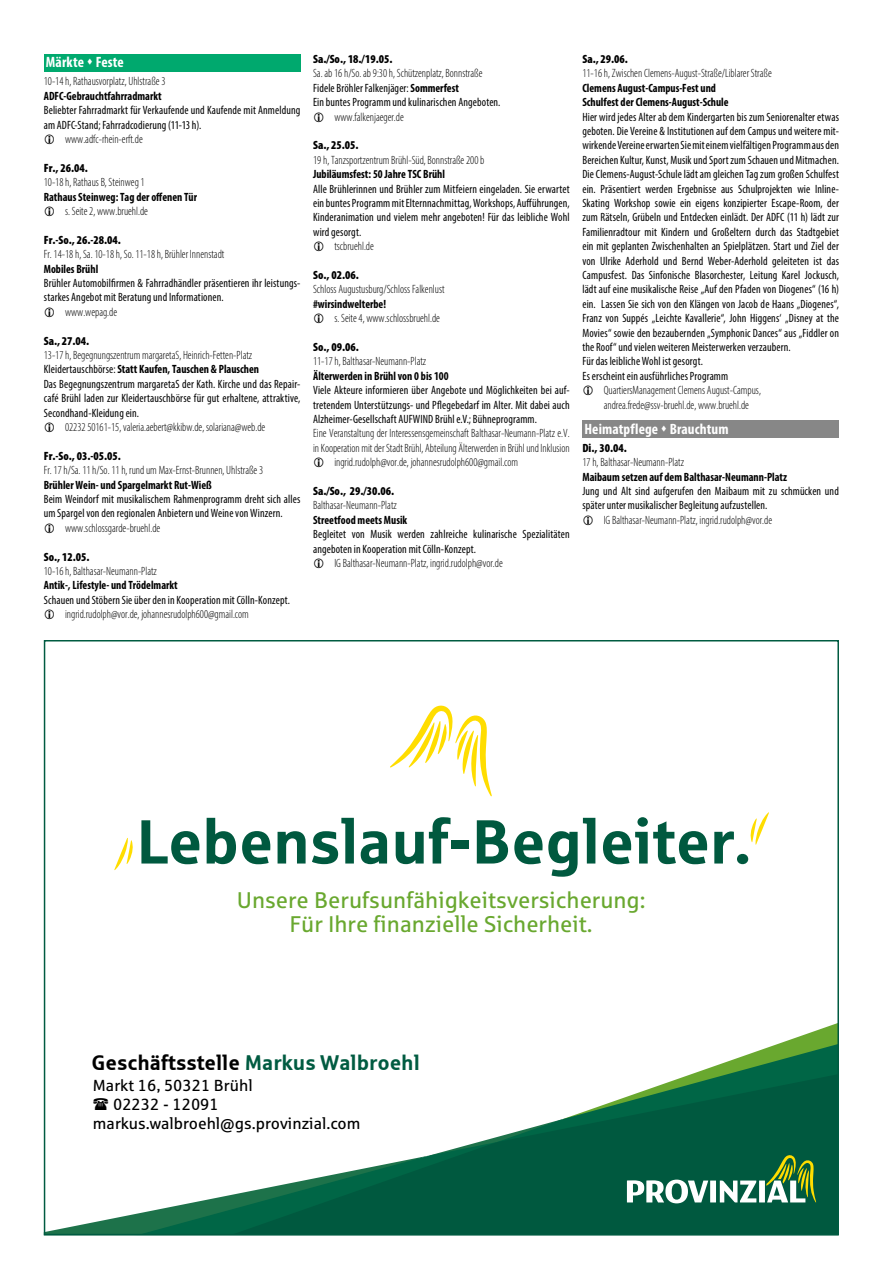
<style>
.page{position:relative;width:893px;height:1263px;background:#fff}
.page>*{position:absolute;margin:0;border:0;box-sizing:border-box;transform-origin:0 0}
.t1{font:700 62.25px "Sparkasse Rg";letter-spacing:-.01em;color:#00593f}
.t2{font:22.65px/24px "Sparkasse Rg";color:#69a82f;text-align:center}
.t3{font:700 21px "Sparkasse Rg";color:#000}
.t4{font:700 20.7px "Sparkasse Rg";color:#000}
.t5{font:16.2px "Sparkasse Rg";color:#000}
.t6{font:16.05px "Sparkasse Rg";color:#000}
.t7{font:700 condensed 15px "Myriad Pro";letter-spacing:.005em;color:#fff}
.t8{font:condensed 12px/14.4px "Myriad Pro";letter-spacing:.01em;color:#000;scale:.95 1}
.t9{font:300 condensed 12px/14.4px "Myriad Pro";color:#000;scale:.95 1}
.t10{font:700 condensed 12px "Myriad Pro";color:#000;scale:.95 1}
.t11{font:900 condensed 12px "Myriad Pro";color:#000}
.s1{font-weight:400}
.s2{font-weight:700}
.s3{color:#005b41}
</style>
<div class="page">
<div style="left:582px;top:420px;width:257px;height:17px;background:#878787"></div>
<div style="left:44px;top:54px;width:256px;height:17px;background:#00a96e"></div>
<svg style="left:390px;top:705px;width:102px;height:91px"></svg>
<svg style="left:114px;top:838px;width:19px;height:32px"></svg>
<svg style="left:750px;top:812px;width:19px;height:33px"></svg>
<svg style="left:44px;top:994px;width:794px;height:242px"></svg>
<p class="t7" style="left:46px;top:53px;width:80px">Märkte ▲ Feste</p>
<p class="t9" style="left:44px;top:74px;width:130px">10-14 h, Rathausvorplatz, Uhlstraße 3</p>
<p class="t10" style="left:44px;top:88px;width:126px">ADFC-Gebrauchtfahrradmarkt</p>
<p class="t8" style="left:44px;top:103px;width:272px">Beliebter Fahrradmarkt für Verkaufende und Kaufende mit Anmeldung am ADFC-Stand; Fahrradcodierung (11-13 h).</p>
<p class="t9" style="left:65px;top:132px;width:83px">www.adfc-rhein-erft.de</p>
<p class="t11" style="left:44px;top:160px;width:45px">Fr., 26.04.</p>
<p class="t9" style="left:44px;top:175px;width:108px">10-18 h, Rathaus B, Steinweg 1</p>
<p class="t10" style="left:44px;top:189px;width:163px">Rathaus Steinweg: Tag der offenen Tür</p>
<p class="t9" style="left:65px;top:204px;width:89px">s. Seite 2, www.bruehl.de</p>
<p class="t11" style="left:44px;top:232px;width:78px">Fr.-So., 26.-28.04.</p>
<p class="t9" style="left:44px;top:247px;width:192px">Fr. 14-18 h, Sa. 10-18 h, So. 11-18 h, Brühler Innenstadt</p>
<p class="t10" style="left:44px;top:261px;width:59px">Mobiles Brühl</p>
<p class="t8" style="left:44px;top:276px;width:272px">Brühler Automobilfirmen &amp; Fahrradhändler präsentieren ihr leistungs&shy;starkes Angebot mit Beratung und Informationen.</p>
<p class="t9" style="left:65px;top:305px;width:56px">www.wepag.de</p>
<p class="t11" style="left:44px;top:333px;width:47px">Sa., 27.04.</p>
<p class="t9" style="left:44px;top:348px;width:221px">13-17 h, Begegnungszentrum margaretaS, Heinrich-Fetten-Platz</p>
<p class="t10" style="left:44px;top:362px;width:228px"><span class="s1">Kleidertauschbörse:</span> Statt Kaufen, Tauschen &amp; Plauschen</p>
<p class="t8" style="left:44px;top:376px;width:272px;text-align:justify">Das Begegnungszentrum margaretaS der Kath. Kirche und das Repair&shy;café Brühl laden zur Kleidertauschbörse für gut erhaltene, attraktive, Secondhand-Kleidung ein.</p>
<p class="t9" style="left:65px;top:420px;width:212px">02232 50161-15, valeria.aebert@kkibw.de, solariana@web.de</p>
<p class="t11" style="left:44px;top:448px;width:78px">Fr.-So., 03.-05.05.</p>
<p class="t9" style="left:44px;top:463px;width:232px">Fr. 17 h/Sa. 11 h/So. 11 h, rund um Max-Ernst-Brunnen, Uhlstraße 3</p>
<p class="t10" style="left:44px;top:477px;width:178px">Brühler Wein- und Spargelmarkt Rut-Wieß</p>
<p class="t8" style="left:44px;top:492px;width:272px">Beim Weindorf mit musikalischem Rahmenprogramm dreht sich alles um Spargel von den regionalen Anbietern und Weine von Winzern.</p>
<p class="t9" style="left:65px;top:521px;width:102px">www.schlossgarde-bruehl.de</p>
<p class="t11" style="left:44px;top:549px;width:47px">So., 12.05.</p>
<p class="t9" style="left:44px;top:564px;width:121px">10-16 h, Balthasar-Neumann-Platz</p>
<p class="t10" style="left:44px;top:578px;width:143px">Antik-, Lifestyle- und Trödelmarkt</p>
<p class="t8" style="left:44px;top:592px;width:261px">Schauen und Stöbern Sie über den in Kooperation mit Cölln-Konzept.</p>
<p class="t9" style="left:65px;top:607px;width:195px">ingrid.rudolph@vor.de, johannesrudolph600@gmail.com</p>
<p class="t11" style="left:313px;top:51px;width:81px">Sa./So., 18./19.05.</p>
<p class="t9" style="left:313px;top:66px;width:180px">Sa. ab 16 h/So. ab 9:30 h, Schützenplatz, Bonnstraße</p>
<p class="t8" style="left:313px;top:80px;width:155px">Fidele Bröhler Falkenjäger:<span class="s2">Sommerfest</span></p>
<p class="t8" style="left:313px;top:95px;width:199px">Ein buntes Programm und kulinarischen Angeboten.</p>
<p class="t9" style="left:334px;top:109px;width:75px">www.falkenjaeger.de</p>
<p class="t11" style="left:313px;top:138px;width:47px">Sa., 25.05.</p>
<p class="t9" style="left:313px;top:153px;width:182px">19 h, Tanzsportzentrum Brühl-Süd, Bonnstraße 200 b</p>
<p class="t10" style="left:313px;top:167px;width:140px">Jubiläumsfest: 50 Jahre TSC Brühl</p>
<p class="t8" style="left:313px;top:181px;width:272px;text-align:justify">Alle Brühlerinnen und Brühler zum Mitfeiern eingeladen. Sie erwartet ein buntes Programm mit Elternnachmittag, Workshops, Aufführungen, Kinderanimation und vielem mehr angeboten! Für das leibliche Wohl wird gesorgt.</p>
<p class="t9" style="left:334px;top:239px;width:43px">tscbruehl.de</p>
<p class="t11" style="left:313px;top:267px;width:47px">So., 02.06.</p>
<p class="t9" style="left:313px;top:282px;width:140px">Schloss Augustusburg/Schloss Falkenlust</p>
<p class="t10" style="left:313px;top:296px;width:78px">#wirsindwelterbe!</p>
<p class="t9" style="left:334px;top:311px;width:113px">s. Seite 4, www.schlossbruehl.de</p>
<p class="t11" style="left:313px;top:339px;width:47px">So., 09.06.</p>
<p class="t9" style="left:313px;top:354px;width:121px">11-17 h, Balthasar-Neumann-Platz</p>
<p class="t10" style="left:313px;top:368px;width:144px">Älterwerden in Brühl von 0 bis 100</p>
<p class="t8" style="left:313px;top:383px;width:272px;text-align:justify">Viele Akteure informieren über Angebote und Möglichkeiten bei auf&shy;tretendem Unterstützungs- und Pflegebedarf im Alter. Mit dabei auch Alzheimer-Gesellschaft AUFWIND Brühl e.V.; Bühneprogramm.</p>
<p class="t9" style="left:313px;top:426px;width:272px">Eine Veranstaltung der Interessensgemeinschaft Balthasar-Neumann-Platz e.V. in Kooperation mit der Stadt Brühl, Abteilung Älterwerden in Brühl und Inklusion</p>
<p class="t9" style="left:334px;top:455px;width:195px">ingrid.rudolph@vor.de, johannesrudolph600@gmail.com</p>
<p class="t11" style="left:313px;top:483px;width:83px">Sa./So., 29./30.06.</p>
<p class="t9" style="left:313px;top:498px;width:90px">Balthasar-Neumann-Platz</p>
<p class="t10" style="left:313px;top:512px;width:101px">Streetfood meets Musik</p>
<p class="t8" style="left:313px;top:527px;width:272px">Begleitet von Musik werden zahlreiche kulinarische Spezialitäten angeboten in Kooperation mit Cölln-Konzept.</p>
<p class="t9" style="left:334px;top:556px;width:179px">IG Balthasar-Neumann-Platz, ingrid.rudolph@vor.de</p>
<p class="t11" style="left:582px;top:51px;width:47px">Sa., 29.06.</p>
<p class="t9" style="left:582px;top:66px;width:201px">11-16 h, Zwischen Clemens-August-Straße/Liblarer Straße</p>
<p class="t10" style="left:582px;top:80px;width:142px">Clemens August-Campus-Fest und</p>
<p class="t10" style="left:582px;top:95px;width:155px">Schulfest der Clemens-August-Schule</p>
<p class="t8" style="left:582px;top:109px;width:272px;text-align:justify">Hier wird jedes Alter ab dem Kindergarten bis zum Seniorenalter etwas geboten. Die Vereine &amp; Institutionen auf dem Campus und weitere mit&shy;wirkende Vereine erwarten Sie mit einem vielfältigen Programm aus den Bereichen Kultur, Kunst, Musik und Sport zum Schauen und Mitmachen.<br>Die Clemens-August-Schule lädt am gleichen Tag zum großen Schulfest ein. Präsentiert werden Ergebnisse aus Schulprojekten wie Inline-Skating Workshop sowie ein eigens konzipierter Escape-Room, der zum Rätseln, Grübeln und Entdecken einlädt. Der ADFC (11 h) lädt zur Familienradtour mit Kindern und Großeltern durch das Stadtgebiet ein mit geplanten Zwischenhalten an Spielplätzen. Start und Ziel der von Ulrike Aderhold und Bernd Weber-Aderhold geleiteten ist das Campusfest. Das Sinfonische Blasorchester, Leitung Karel Jockusch, lädt auf eine musikalische Reise „Auf den Pfaden von Diogenes“ (16 h) ein. Lassen Sie sich von den Klängen von Jacob de Haans „Diogenes“, Franz von Suppés „Leichte Kavallerie“, John Higgens‘ „Disney at the Movies“ sowie den bezaubernden „Symphonic Dances“ aus „Fiddler on the Roof“ und vielen weiteren Meisterwerken verzaubern.</p>
<p class="t8" style="left:582px;top:354px;width:128px">Für das leibliche Wohl ist gesorgt.</p>
<p class="t8" style="left:582px;top:368px;width:155px">Es erscheint ein ausführliches Programm</p>
<p class="t9" style="left:604px;top:383px;width:167px">QuartiersManagement Clemens August-Campus,</p>
<p class="t9" style="left:604px;top:397px;width:154px">andrea.frede@ssv-bruehl.de, www.bruehl.de</p>
<p class="t7" style="left:585px;top:419px;width:146px">Heimatpflege ▲ Brauchtum</p>
<p class="t11" style="left:582px;top:440px;width:46px">Di., 30.04.</p>
<p class="t9" style="left:582px;top:455px;width:108px">17 h, Balthasar-Neumann-Platz</p>
<p class="t10" style="left:582px;top:469px;width:217px">Maibaum setzen auf dem Balthasar-Neumann-Platz</p>
<p class="t8" style="left:582px;top:484px;width:271px">Jung und Alt sind aufgerufen den Maibaum mit zu schmücken und später unter musikalischer Begleitung aufzustellen.</p>
<p class="t9" style="left:604px;top:513px;width:179px">IG Balthasar-Neumann-Platz, ingrid.rudolph@vor.de</p>
<p class="t1" style="left:136px;top:802px;width:617px">Lebenslauf-Begleiter.</p>
<p class="t2" style="left:237px;top:887px;width:410px">Unsere Berufsunfähigkeitsversicherung:<br>Für Ihre finanzielle Sicherheit.</p>
<p class="t3" style="left:92px;top:1051px;width:330px">Geschäftsstelle <span class="s3">Markus Walbroehl</span></p>
<p class="t4" style="left:93px;top:1050px;width:176px">Markus Walbroehl</p>
<p class="t6" style="left:93px;top:1075px;width:161px">Markt 16, 50321 Brühl</p>
<p class="t6" style="left:93px;top:1114px;width:269px">markus.walbroehl@gs.provinzial.com</p>
<p class="t5" style="left:113px;top:1096px;width:107px">02232 - 12091</p>
</div>
